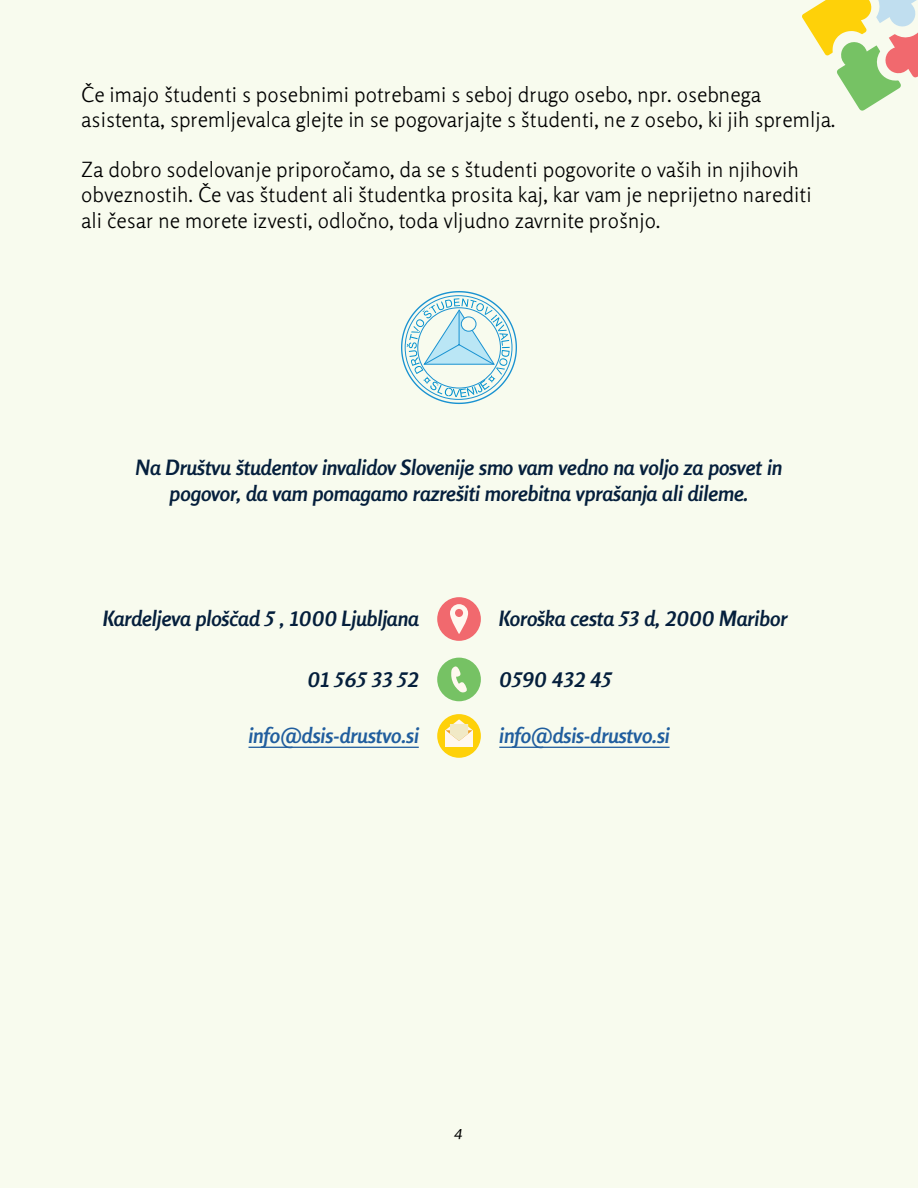
<style>
.page{position:relative;width:918px;height:1188px;background:#f8fbee}
.page>*{position:absolute;margin:0;border:0;box-sizing:border-box;transform-origin:0 0}
.t1{font:300 21px/25.2px "Rosario";color:#000}
.t2{font:italic 700 21px/25.2px "Rosario";color:#051f3c;text-align:center}
.t3{font:italic 700 21px "Rosario";color:#215e9e}
.t4{font:italic 300 21px "Rosario";color:#000}
</style>
<div class="page">
<svg style="left:802px;top:0;width:116px;height:111px"></svg>
<div style="left:437px;top:714px;width:44px;height:44px;background:#fed109;border-radius:50%"></div>
<div style="left:445px;top:730px;width:28px;height:16px;background:#fff8ef"></div>
<svg style="left:445px;top:719px;width:28px;height:22px"></svg>
<div style="left:437px;top:658px;width:44px;height:43px;background:#76c264;border-radius:50%"></div>
<svg style="left:451px;top:666px;width:16px;height:27px"></svg>
<div style="left:437px;top:597px;width:44px;height:44px;background:#f1696e;border-radius:50%"></div>
<svg style="left:450px;top:604px;width:18px;height:30px"></svg>
<hr style="left:499px;top:747px;width:171px;height:1px;background:#215e9e">
<hr style="left:249px;top:747px;width:170px;height:1px;background:#215e9e">
<svg style="left:401px;top:291px;width:116px;height:113px"></svg>
<p class="t1" style="left:81px;top:80px;width:756px">Če imajo študenti s posebnimi potrebami s seboj drugo osebo, npr. osebnega asistenta, spremljevalca glejte in se pogovarjajte s študenti, ne z osebo, ki jih spremlja.</p>
<p class="t1" style="left:81px;top:156px;width:732px">Za dobro sodelovanje priporočamo, da se s študenti pogovorite o vaših in njihovih obveznostih. Če vas študent ali študentka prosita kaj, kar vam je neprijetno narediti ali česar ne morete izvesti, odločno, toda vljudno zavrnite prošnjo.</p>
<p class="t2" style="left:136px;top:454px;width:648px">Na Društvu študentov invalidov Slovenije smo vam vedno na voljo za posvet in pogovor, da vam pomagamo razrešiti morebitna vprašanja ali dileme.</p>
<p class="t2" style="left:103px;top:604px;width:317px">Kardeljeva ploščad 5 , 1000 Ljubljana</p>
<p class="t2" style="left:307px;top:665px;width:113px">01 565 33 52</p>
<p class="t3" style="left:249px;top:719px;width:172px">info@dsis-drustvo.si</p>
<p class="t2" style="left:499px;top:604px;width:290px">Koroška cesta 53 d, 2000 Maribor</p>
<p class="t2" style="left:499px;top:665px;width:114px">0590 432 45</p>
<p class="t3" style="left:499px;top:719px;width:172px">info@dsis-drustvo.si</p>
<p class="t4" style="left:454px;top:1115px;width:11px">4</p>
</div>
